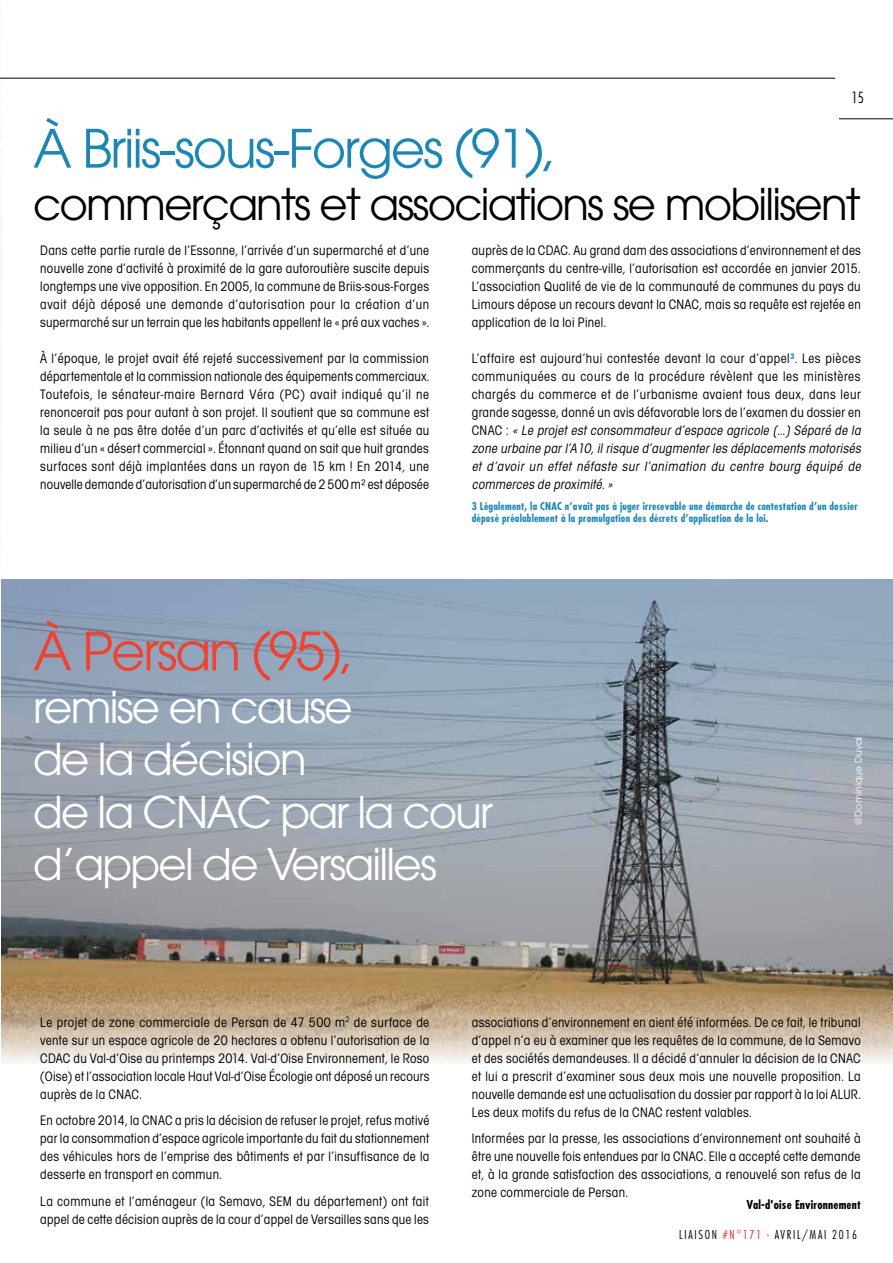
<style>
.page{position:relative;width:893px;height:1263px;background:#fff}
.page>*{position:absolute;margin:0;border:0;box-sizing:border-box;transform-origin:0 0}
.t1{font:52.5px "Avant Garde";letter-spacing:-.04em;color:#1c87b5}
.t2{font:52.5px "Avant Garde";color:#ef432f}
.t3{font:43.5px/52.5px "Avant Garde";letter-spacing:-.04em;color:#fff}
.t4{font:43.5px "Avant Garde";letter-spacing:-.04em;color:#000}
.t5{font:300 condensed 15px "Futura";color:#000}
.t6{font:condensed 14.25px/18px "Avant Garde Gothic Itc T";letter-spacing:.025em;color:#000;text-align:justify}
.t7{font:300 condensed 12px "Futura";letter-spacing:.14em;color:#000}
.t8{font:700 condensed 12px "Futura";letter-spacing:.015em;color:#000}
.t9{font:700 condensed 10.5px/12px "Futura";letter-spacing:.02em;color:#1c87b5}
.t10{font:10.5px "Avant Garde Gothic Itc T";color:#fff}
.s1{font-style:italic}
.s2{color:#eb2624}
</style>
<div class="page">
<img style="left:0;top:77px;width:3px;height:399px">
<img style="left:1px;top:579px;width:892px;height:484px">
<hr style="left:839px;top:119px;width:54px;height:1px;background:#000">
<hr style="left:0;top:78px;width:835px;height:1px;background:#000">
<p class="t5" style="left:851px;top:88px;width:14px">15</p>
<h1 class="t1" style="left:33px;top:118px;width:525px">À Briis-sous-Forges (91),</h1>
<h2 class="t4" style="left:33px;top:179px;width:829px">commerçants et associations se mobilisent</h2>
<p class="t6" style="left:40px;top:241px;width:391px">Dans cette partie rurale de l’Essonne, l’arrivée d’un supermarché et d’une nouvelle zone d’activité à proximité de la gare autoroutière suscite depuis longtemps une vive opposition. En 2005, la commune de Briis-sous-Forges avait déjà déposé une demande d’autorisation pour la création d’un supermarché sur un terrain que les habitants appellent le « pré aux vaches ».</p>
<p class="t6" style="left:40px;top:349px;width:391px">À l’époque, le projet avait été rejeté successivement par la commission départementale et la commission nationale des équipements commerciaux.<br>Toutefois, le sénateur-maire Bernard Véra (PC) avait indiqué qu’il ne renoncerait pas pour autant à son projet. Il soutient que sa commune est la seule à ne pas être dotée d’un parc d’activités et qu’elle est située au milieu d’un « désert commercial ». Étonnant quand on sait que huit grandes surfaces sont déjà implantées dans un rayon de 15 km ! En 2014, une nouvelle demande d’autorisation d’un supermarché de 2 500 m² est déposée</p>
<p class="t6" style="left:472px;top:241px;width:391px">auprès de la CDAC. Au grand dam des associations d’environnement et des commerçants du centre-ville, l’autorisation est accordée en janvier 2015.<br>L’association Qualité de vie de la communauté de communes du pays du Limours dépose un recours devant la CNAC, mais sa requête est rejetée en application de la loi Pinel.</p>
<p class="t6" style="left:472px;top:349px;width:393px;text-align:left">L’affaire est aujourd’hui contestée devant la cour d’appel<sup>3</sup>. Les pièces communiquées au cours de la procédure révèlent que les ministères chargés du commerce et de l’urbanisme avaient tous deux, dans leur grande sagesse, donné un avis défavorable lors de l’examen du dossier en C N A C : <span class="s1">« Le projet est consommateur d’espace agricole […] Séparé de la zone urbaine parl’A10, ilrisque d’augmenterles déplacements motorisés et d’avoir un effet néfaste sur l’animation du centre bourg équipé de commerces de proximité.»</span></p>
<p class="t9" style="left:472px;top:500px;width:387px">3 Légalement, la CNAC n’avait pas à juger irrecevable une démarche de contestation d’un dossier déposé préalablement à la promulgation des décrets d’application de la loi.</p>
<h1 class="t2" style="left:33px;top:620px;width:323px">À Persan (95),</h1>
<h2 class="t3" style="left:33px;top:681px;width:462px">remise en cause<br>de la décision<br>de la CNAC par la cour d’appel de Versailles</h2>
<p class="t10" style="left:852px;top:824px;width:89px;rotate:-90deg">@Dominique Duval</p>
<p class="t6" style="left:40px;top:1013px;width:391px">Le projet de zone commerciale de Persan de 47 500 m<sup>2</sup> de surface de vente sur un espace agricole de 20 hectares a obtenu l’autorisation de la CDAC du Val-d’Oise au printemps 2014. Val-d’Oise Environnement, le Roso (Oise) et l’association locale Haut Val-d’Oise Écologie ont déposé un recours auprès de la CNAC.</p>
<p class="t6" style="left:40px;top:1111px;width:391px">En octobre 2014, la CNAC a pris la décision de refuser le projet, refus motivé par la consommation d’espace agricole importante du fait du stationnement des véhicules hors de l’emprise des bâtiments et par l’insuffisance de la desserte en transport en commun.</p>
<p class="t6" style="left:40px;top:1192px;width:390px">La commune et l’aménageur (la Semavo, SEM du département) ont fait appel de cette décision auprès de la cour d’appel de Versailles sans que les</p>
<p class="t6" style="left:472px;top:1013px;width:391px">associations d’environnement en aient été informées. De ce fait, le tribunal d’appel n’a eu à examiner que les requêtes de la commune, de la Semavo et des sociétés demandeuses. Il a décidé d’annuler la décision de la CNAC et lui a prescrit d’examiner sous deux mois une nouvelle proposition. La nouvelle demande est une actualisation du dossier par rapport à la loi ALUR.<br>Les deux motifs du refus de la CNAC restent valables.</p>
<p class="t6" style="left:472px;top:1129px;width:390px">Informées par la presse, les associations d’environnement ont souhaité à être une nouvelle fois entendues par la CNAC. Elle a accepté cette demande et, à la grande satisfaction des associations, a renouvelé son refus de la zone commerciale de Persan.</p>
<p class="t8" style="left:746px;top:1197px;width:116px">Val-d'oise Environnement</p>
<p class="t7" style="left:679px;top:1227px;width:179px">LIAISON <span class="s2">#N °171 -</span> AVRIL/MAI 2016</p>
</div>
